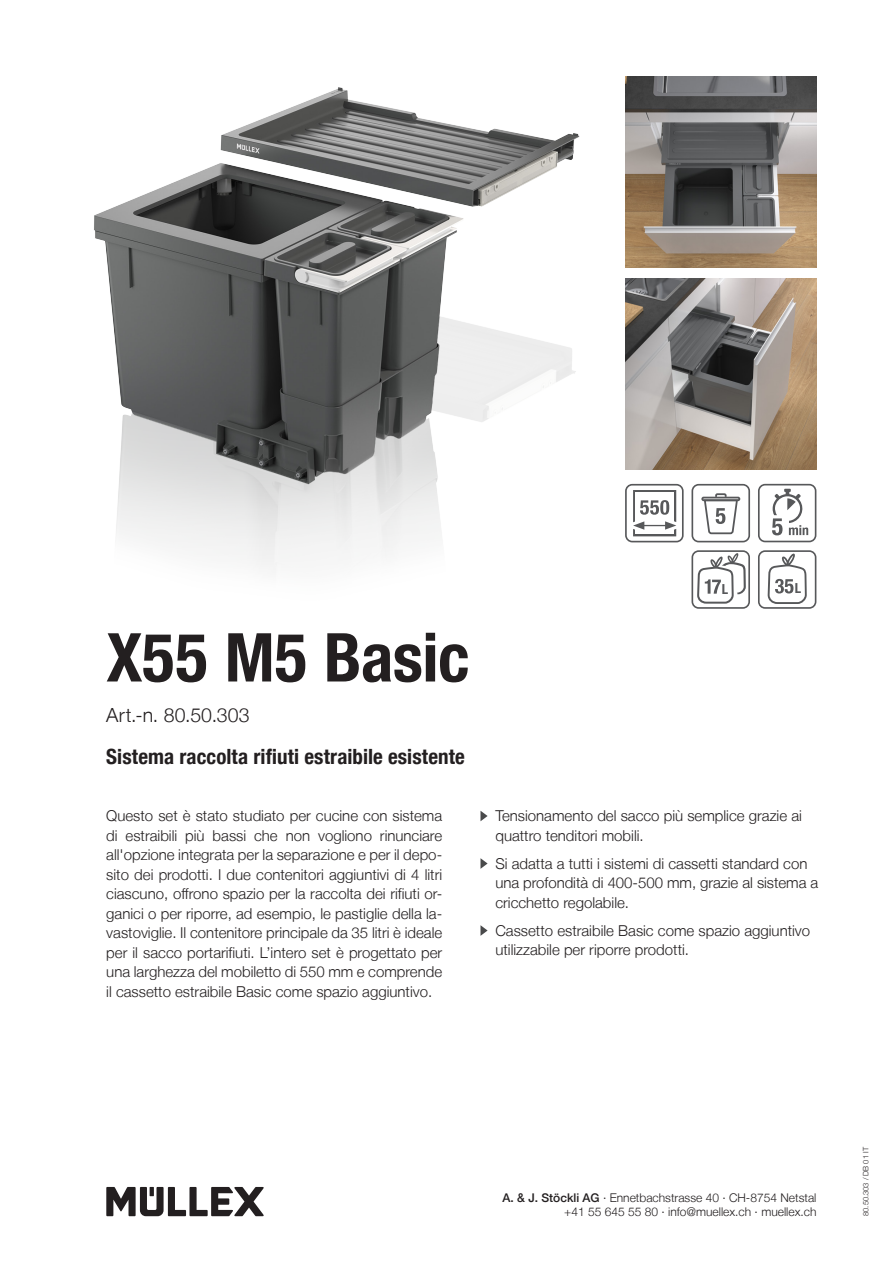
<style>
.page{position:relative;width:893px;height:1263px;background:#fff}
.page>*{position:absolute;margin:0;border:0;box-sizing:border-box;transform-origin:0 0}
.Titel_Bold_Cond_45_4{font:700 condensed 67.5px "Helvetica Neue LT";letter-spacing:-.005em;color:#231f20}
.Untertitel_Bold_Cond{font:700 condensed 21px "Helvetica Neue LT";letter-spacing:.005em;color:#231f20}
.Art__Nr__Light_13_15{font:300 19.5px "Helvetica Neue LT";letter-spacing:.005em;color:#231f20}
.Produktetext_10_13{font:300 15px/19.5px "Helvetica Neue LT";color:#231f20;text-align:justify}
.Aufzaehlungstext_Lig{font:300 15px/19.5px "Helvetica Neue LT";color:#231f20}
.t1{font:700 condensed 13.95px "Helvetica Neue LT Std";color:#57585a}
.Adresse_Light_8_9_6{font:300 12px/14.4px "Helvetica Neue LT";color:#231f20;text-align:right}
.t2{font:300 7.5px "Helvetica Neue LT";color:#231f20}
.s1{font-weight:500}
</style>
<div class="page">
<svg style="left:480px;top:811px;width:8px;height:10px"></svg>
<svg style="left:480px;top:858px;width:8px;height:11px"></svg>
<svg style="left:480px;top:925px;width:8px;height:11px"></svg>
<img style="left:625px;top:77px;width:191px;height:191px">
<img style="left:94px;top:87px;width:486px;height:483px">
<img style="left:625px;top:279px;width:191px;height:191px">
<svg style="left:625px;top:484px;width:59px;height:58px"></svg>
<svg style="left:691px;top:484px;width:59px;height:58px"></svg>
<svg style="left:758px;top:484px;width:58px;height:58px"></svg>
<svg style="left:758px;top:550px;width:58px;height:59px"></svg>
<svg style="left:691px;top:550px;width:59px;height:59px"></svg>
<svg style="left:106px;top:1187px;width:158px;height:29px"></svg>
<p class="Titel_Bold_Cond_45_4" style="left:106px;top:617px;width:365px">X55 M5 Basic</p>
<p class="Art__Nr__Light_13_15" style="left:106px;top:703px;width:145px">Art.-n. 80.50.303</p>
<p class="Untertitel_Bold_Cond" style="left:106px;top:743px;width:360px">Sistema raccolta rifiuti estraibile esistente</p>
<p class="Produktetext_10_13" style="left:106px;top:806px;width:337px">Questo set è stato studiato per cucine con sistema di estraibili più bassi che non vogliono rinunciare all'opzione integrata per la separazione e per il depo&shy;sito dei prodotti. I due contenitori aggiuntivi di 4 litri ciascuno, offrono spazio per la raccolta dei rifiuti or&shy;ganici o per riporre, ad esempio, le pastiglie della la&shy;vastoviglie. Il contenitore principale da 35 litri è ideale per il sacco portarifiuti. L’intero set è progettato per una larghezza del mobiletto di 550 mm e comprende il cassetto estraibile Basic come spazio aggiuntivo.</p>
<p class="t1" style="left:722px;top:580px;width:8px">L</p>
<p class="t1" style="left:795px;top:580px;width:8px">L</p>
<p class="Aufzaehlungstext_Lig" style="left:495px;top:806px;width:308px">Tensionamento del sacco più semplice grazie ai quattro tenditori mobili.</p>
<p class="Aufzaehlungstext_Lig" style="left:495px;top:853px;width:324px">Si adatta a tutti i sistemi di cassetti standard con una profondità di 400-500 mm, grazie al sistema a cricchetto regolabile.</p>
<p class="Aufzaehlungstext_Lig" style="left:495px;top:920px;width:316px">Cassetto estraibile Basic come spazio aggiuntivo utilizzabile per riporre prodotti.</p>
<p class="Adresse_Light_8_9_6" style="left:503px;top:1190px;width:315px"><span class="s1">A. &amp; J. Stöckli AG</span> · Ennetbachstrasse 40 · CH-8754 Netstal +41 55 645 55 80 · info@muellex.ch · muellex.ch</p>
<p class="t2" style="left:861px;top:1216px;width:70px;rotate:-90deg">80.50.303 / DB 01 IT</p>
</div>
